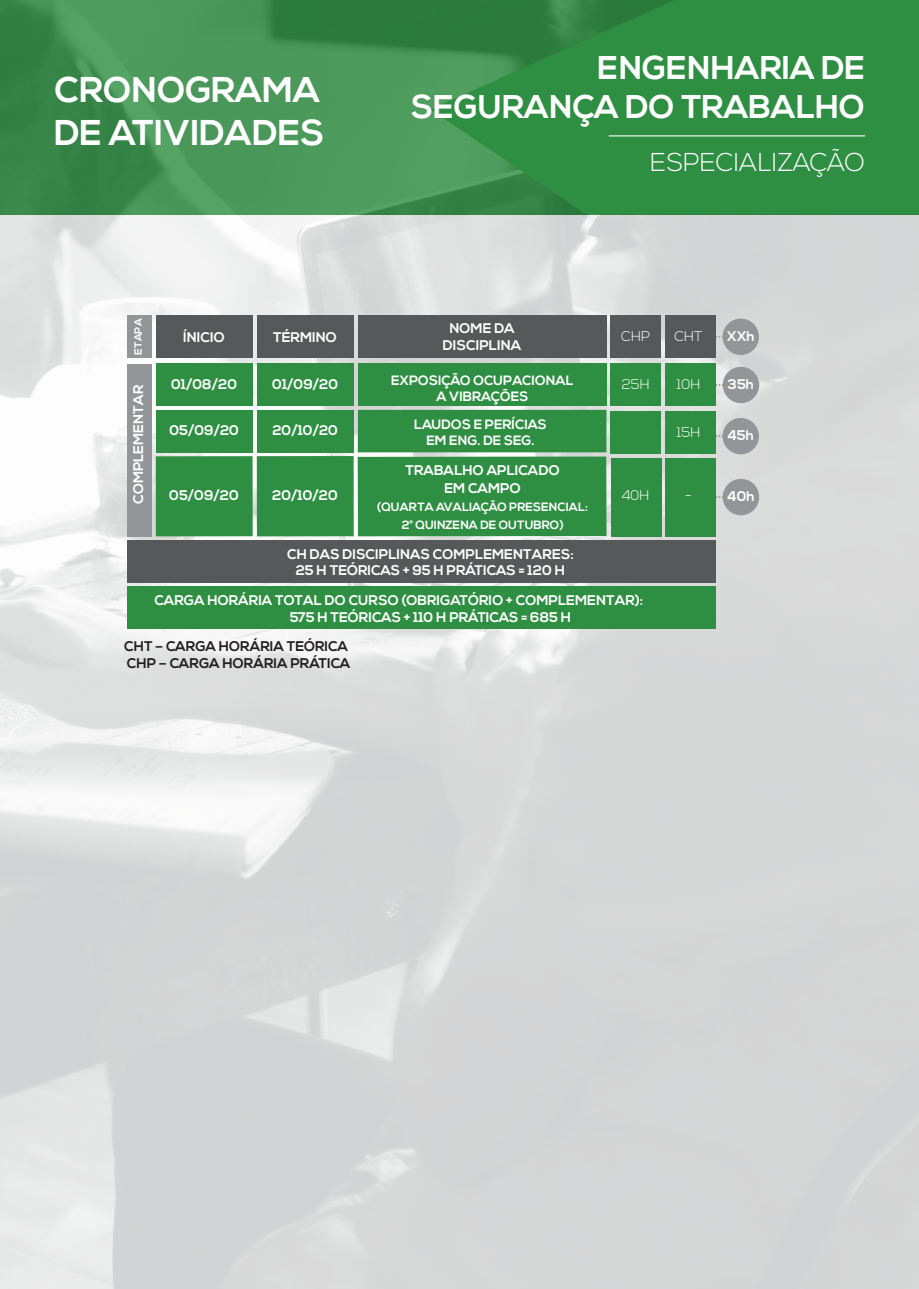
<style>
.page{position:relative;width:919px;height:1289px;background:#fff}
.page>*{position:absolute;margin:0;border:0;box-sizing:border-box;transform-origin:0 0}
.t1{font:700 35.7px/42.9px "Nexa";color:#fff}
.t2{font:700 32.85px/39.5px "Nexa";color:#fff;text-align:right}
.t3{font:300 25.8px "Nexa";color:#fff}
.t4{font:700 13.95px/16.8px "Nexa";color:#fff;text-align:center}
.t5{font:700 13.95px/16.8px "Nexa";color:#231f20}
.t6{font:300 13.95px "Nexa";color:#fff}
.t7{font:700 13.5px/16.2px "Nexa";color:#fff;text-align:center}
.t8{font:700 12px/18px "Nexa";color:#fff;text-align:center}
.t9{font:700 10.5px "Nexa";color:#fff}
</style>
<div class="page">
<img style="left:0;top:0;width:918px;height:1287px">
<svg style="left:430px;top:0;width:488px;height:214px;background:#308d44"></svg>
<hr style="left:609px;top:136px;width:256px;height:1px;background:#fff">
<svg style="left:715px;top:435px;width:7px;height:2px"></svg>
<div style="left:722px;top:418px;width:37px;height:36px;background:#939598;border-radius:50%"></div>
<div style="left:127px;top:364px;width:24px;height:172px;background:#939598"></div>
<div style="left:257px;top:364px;width:97px;height:42px;background:#2e8f42"></div>
<div style="left:156px;top:364px;width:97px;height:42px;background:#2e8f42"></div>
<svg style="left:715px;top:384px;width:7px;height:2px"></svg>
<div style="left:722px;top:367px;width:37px;height:36px;background:#939598;border-radius:50%"></div>
<div style="left:358px;top:364px;width:248px;height:42px;background:#2e8f42"></div>
<div style="left:257px;top:410px;width:97px;height:42px;background:#2e8f42"></div>
<div style="left:156px;top:410px;width:97px;height:42px;background:#2e8f42"></div>
<div style="left:358px;top:410px;width:248px;height:42px;background:#2e8f42"></div>
<svg style="left:715px;top:496px;width:7px;height:2px"></svg>
<div style="left:722px;top:479px;width:37px;height:36px;background:#939598;border-radius:50%"></div>
<div style="left:357px;top:456px;width:249px;height:80px;background:#2e8f42"></div>
<div style="left:257px;top:456px;width:97px;height:80px;background:#2e8f42"></div>
<div style="left:156px;top:456px;width:97px;height:80px;background:#2e8f42"></div>
<div style="left:610px;top:364px;width:51px;height:42px;background:#2e8f42"></div>
<div style="left:665px;top:364px;width:50px;height:42px;background:#2e8f42"></div>
<div style="left:610px;top:411px;width:51px;height:42px;background:#2e8f42"></div>
<div style="left:665px;top:411px;width:50px;height:42px;background:#2e8f42"></div>
<div style="left:610px;top:458px;width:51px;height:78px;background:#2e8f42"></div>
<div style="left:665px;top:458px;width:50px;height:78px;background:#2e8f42"></div>
<div style="left:358px;top:315px;width:248px;height:43px;background:#57585a"></div>
<div style="left:257px;top:315px;width:96px;height:43px;background:#57585a"></div>
<div style="left:156px;top:315px;width:96px;height:43px;background:#57585a"></div>
<div style="left:127px;top:315px;width:24px;height:43px;background:#939598"></div>
<div style="left:722px;top:318px;width:36px;height:37px;background:#939598;border-radius:50%"></div>
<div style="left:610px;top:315px;width:51px;height:43px;background:#57585a"></div>
<div style="left:665px;top:315px;width:50px;height:43px;background:#57585a"></div>
<div style="left:127px;top:540px;width:588px;height:42px;background:#57585a"></div>
<div style="left:127px;top:586px;width:588px;height:42px;background:#2e8f42"></div>
<h1 class="t1" style="left:54px;top:69px;width:271px">CRONOGRAMA<br>DE ATIVIDADES</h1>
<p class="t9" style="left:132px;top:355px;width:38px;rotate:-90deg">ETAPA</p>
<p class="t4" style="left:183px;top:329px;width:43px">ÍNICIO</p>
<p class="t4" style="left:273px;top:329px;width:65px">TÉRMINO</p>
<h2 class="t2" style="left:411px;top:49px;width:455px">ENGENHARIA DE<br>SEGURANÇA DO TRABALHO</h2>
<h3 class="t3" style="left:650px;top:147px;width:216px">ESPECIALIZAÇÃO</h3>
<p class="t4" style="left:443px;top:321px;width:80px">NOME DA<br>DISCIPLINA</p>
<p class="t6" style="left:621px;top:328px;width:30px">CHP</p>
<p class="t6" style="left:674px;top:328px;width:30px">CHT</p>
<p class="t4" style="left:726px;top:328px;width:29px">XXh</p>
<p class="t4" style="left:131px;top:504px;width:121px;rotate:-90deg">COMPLEMENTAR</p>
<p class="t4" style="left:171px;top:376px;width:67px">01/08/20</p>
<p class="t4" style="left:272px;top:376px;width:67px">01/09/20</p>
<p class="t7" style="left:391px;top:373px;width:184px">EXPOSIÇÃO OCUPACIONAL</p>
<p class="t4" style="left:727px;top:376px;width:28px">35h</p>
<p class="t7" style="left:436px;top:389px;width:94px">A VIBRAÇÕES</p>
<p class="t4" style="left:169px;top:422px;width:71px">05/09/20</p>
<p class="t4" style="left:272px;top:422px;width:67px">20/10/20</p>
<p class="t7" style="left:414px;top:417px;width:134px">LAUDOS E PERÍCIAS<br>EM ENG. DE SEG.</p>
<p class="t6" style="left:621px;top:376px;width:29px">25H</p>
<p class="t6" style="left:676px;top:376px;width:25px">10H</p>
<p class="t6" style="left:676px;top:424px;width:25px">15H</p>
<p class="t4" style="left:727px;top:427px;width:28px">45h</p>
<p class="t4" style="left:169px;top:487px;width:71px">05/09/20</p>
<p class="t4" style="left:272px;top:487px;width:67px">20/10/20</p>
<p class="t4" style="left:405px;top:461px;width:156px;line-height:18px">TRABALHO APLICADO<br>EM CAMPO</p>
<p class="t8" style="left:377px;top:498px;width:212px">(QUARTA AVALIAÇÃO PRESENCIAL:<br>2° QUINZENA DE OUTUBRO)</p>
<p class="t4" style="left:287px;top:546px;width:288px">CH DAS DISCIPLINAS COMPLEMENTARES:<br>25 H TEÓRICAS + 95 H PRÁTICAS = 120 H</p>
<p class="t6" style="left:621px;top:487px;width:29px">40H</p>
<p class="t4" style="left:290px;top:592px;width:355px;text-align:left;text-indent:-135px">CARGA HORÁRIA TOTAL DO CURSO (OBRIGATÓRIO + COMPLEMENTAR):<br>575 H TEÓRICAS + 110 H PRÁTICAS = 685 H</p>
<p class="t6" style="left:685px;top:487px;width:8px">-</p>
<p class="t4" style="left:727px;top:488px;width:29px">40h</p>
<p class="t5" style="left:124px;top:638px;width:228px">CHT – CARGA HORÁRIA TEÓRICA<br>CHP – CARGA HORÁRIA PRÁTICA</p>
</div>
